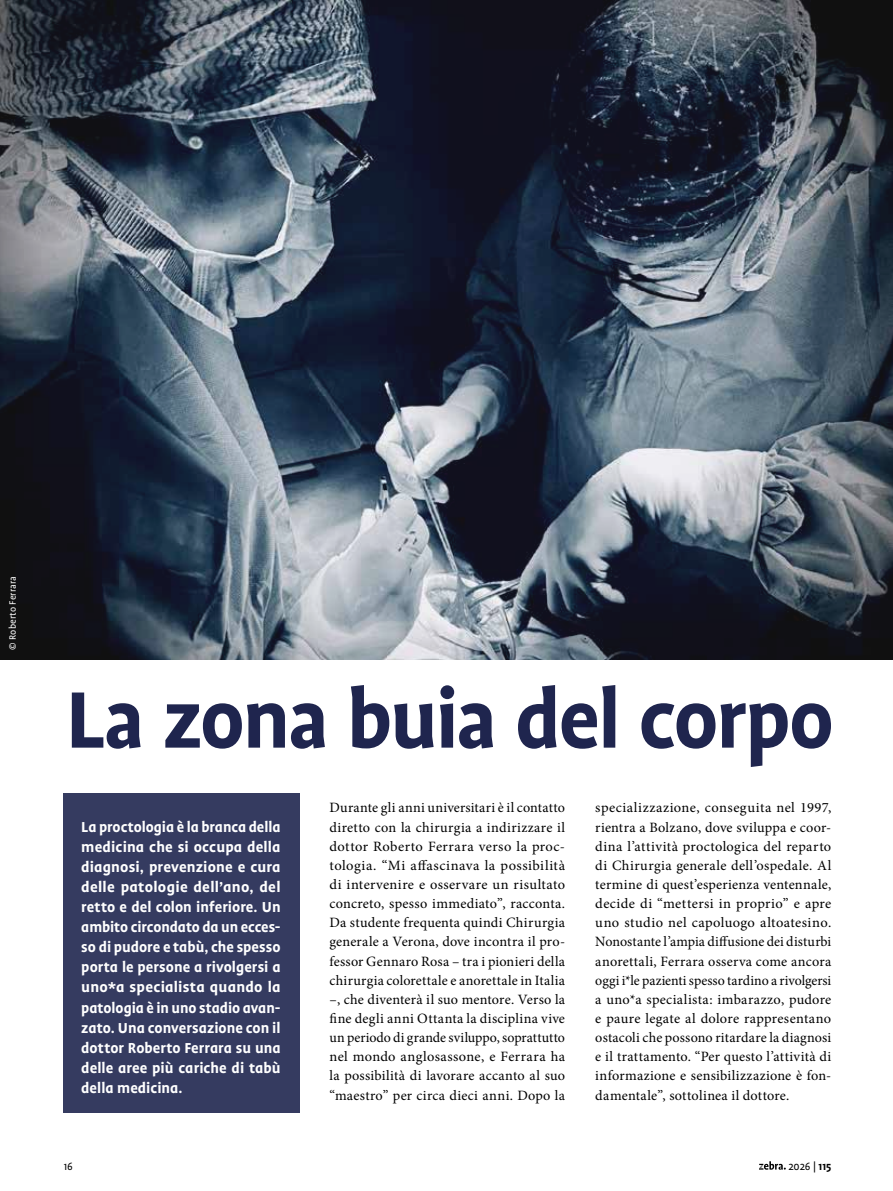
<style>
.page{position:relative;width:893px;height:1191px;background:#fff}
.page>*{position:absolute;margin:0;border:0;box-sizing:border-box;transform-origin:0 0}
.t1{font:700 91.5px "Profile Pro";letter-spacing:-.03em;color:#1f254e}
.t2{font:700 16.5px/20.1px "Profile Pro";color:#fff;text-align:justify}
.t3{font:14.25px/19.2px "Minion Pro";letter-spacing:.02em;color:#000;text-align:justify}
.t4{font:12px "Profile Pro";color:#000}
.t5{font:10.5px "Profile Pro";letter-spacing:.01em;color:#fff}
.s1{font-weight:700}
</style>
<div class="page">
<svg style="left:759px;top:1161px;width:27px;height:8px"></svg>
<div style="left:64px;top:793px;width:236px;height:319px;background:#353b60"></div>
<img style="left:0;top:0;width:893px;height:659px">
<p class="t5" style="left:7px;top:649px;width:75px;rotate:-90deg">© Roberto Ferrara</p>
<h1 class="t1" style="left:66px;top:665px;width:770px">La zona buia del corpo</h1>
<p class="t2" style="left:81px;top:816px;width:201px">La proctologia è la branca della medicina che si occupa della diagnosi, prevenzione e cura delle patologie dell’ano, del retto e del colon inferiore. Un ambito circondato da un ecces&shy;so di pudore e tabù, che spesso porta le persone a rivolgersi a uno*a specialista quando la patologia è in uno stadio avan&shy;zato. Una conversazione con il dottor Roberto Ferrara su una delle aree più cariche di tabù della medicina.</p>
<p class="t3" style="left:330px;top:798px;width:237px">Durante gli anni universitari è il contatto diretto con la chirurgia a indirizzare il dottor Roberto Ferrara verso la proc&shy;tologia. “Mi affascinava la possibilità di intervenire e osservare un risultato concreto, spesso immediato”, racconta.<br>Da studente frequenta quindi Chirurgia generale a Verona, dove incontra il pro&shy;fessor Gennaro Rosa – tra i pionieri della chirurgia colorettale e anorettale in Italia –, che diventerà il suo mentore. Verso la fine degli anni Ottanta la disciplina vive un periodo di grande sviluppo, soprattutto nel mondo anglosassone, e Ferrara ha la possibilità di lavorare accanto al suo “maestro” per circa dieci anni. Dopo la</p>
<p class="t3" style="left:595px;top:798px;width:238px">specializzazione, conseguita nel 1997, rientra a Bolzano, dove sviluppa e coor&shy;dina l’attività proctologica del reparto di Chirurgia generale dell’ospedale. Al termine di quest’esperienza ventennale, decide di “mettersi in proprio” e apre uno studio nel capoluogo altoatesino.<br>Nonostante l’ampia diffusione dei disturbi anorettali, Ferrara osserva come ancora oggi i*le pazienti spesso tardino a rivolgersi a uno*a specialista: imbarazzo, pudore e paure legate al dolore rappresentano ostacoli che possono ritardare la diagnosi e il trattamento. “Per questo l’attività di informazione e sensibilizzazione è fon&shy;damentale”, sottolinea il dottore.</p>
<p class="t4" style="left:64px;top:1159px;width:11px">16</p>
<p class="t4" style="left:788px;top:1159px;width:44px">2026 | <span class="s1">115</span></p>
</div>
